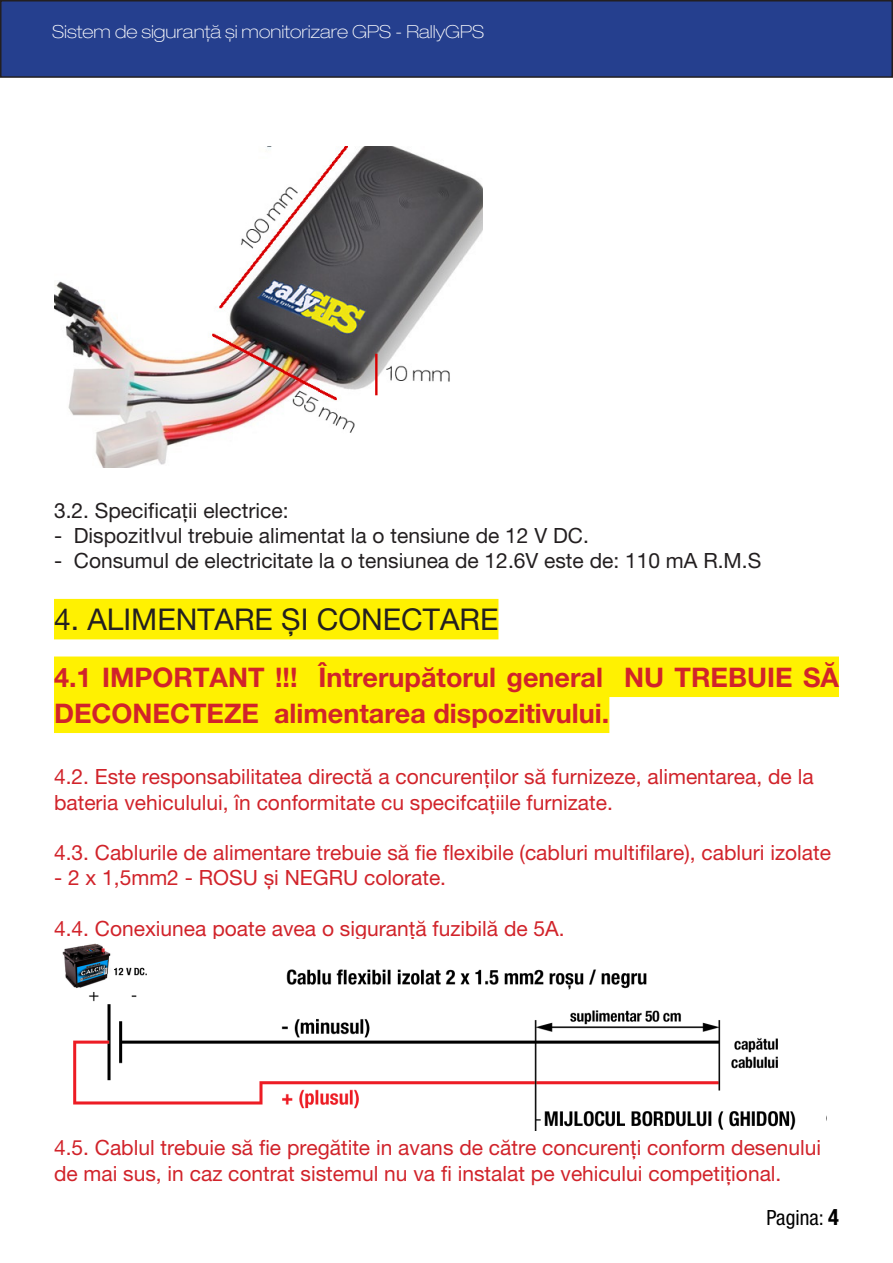
<style>
.page{position:relative;width:893px;height:1263px;background:#fff}
.page>*{position:absolute;margin:0;border:0;box-sizing:border-box;transform-origin:0 0}
.t1{font:30px "Helvetica Neue LT Pro";color:#231f20}
.t2{font:700 27px/36px "Helvetica Neue LT Pro";color:#d1232a}
.t3{font:21px/25.2px "Helvetica Neue LT Pro";color:#d1232a}
.t4{font:21px "Helvetica Neue LT Pro";color:#231f20}
.t5{font:condensed 21px "Helvetica Neue LT Pro";color:#000}
.t6{font:100 expanded 18px "Helvetica Neue LT Pro";color:#fff}
.s1{font-family:"Arial"}
.s2{font-weight:700;font-size:22.5px}
</style>
<div class="page">
<div style="left:1px;top:1px;width:891px;height:76px;background:#253f8e"></div>
<div style="left:0;top:0;width:893px;height:78px;border:2px solid #231f20"></div>
<div style="left:54px;top:599px;width:444px;height:40px;background:#fff101"></div>
<div style="left:54px;top:656px;width:785px;height:41px;background:#fff101"></div>
<div style="left:54px;top:692px;width:555px;height:41px;background:#fff101"></div>
<img style="left:54px;top:146px;width:428px;height:322px">
<img style="left:62px;top:943px;width:765px;height:187px">
<p class="t6" style="left:52px;top:21px;width:433px">Sistem de siguranță și monitorizare GPS - RallyGPS</p>
<p class="t4" style="left:54px;top:498px;width:236px">3.2. Specificații electrice:</p>
<p class="t4" style="left:54px;top:523px;width:536px">- Dispozit<span class="s1">I</span>vul trebuie alimentat la o tensiune de 12 V DC.</p>
<p class="t4" style="left:54px;top:548px;width:709px">- Consumul de electricitate la o tensiunea de 12.6V este de: 110 mA R.M.S</p>
<p class="t1" style="left:54px;top:601px;width:446px">4. ALIMENTARE ȘI CONECTARE</p>
<p class="t2" style="left:54px;top:659px;width:786px">4.1 IMPORTANT !!! Întrerupătorul general NU TREBUIE SĂ<br>DECONECTEZE alimentarea dispozitivului.</p>
<p class="t3" style="left:54px;top:764px;width:761px">4.2. Este responsabilitatea directă a concurenților să furnizeze, alimentarea, de la bateria vehiculului, în conformitate cu specifcațiile furnizate.</p>
<p class="t3" style="left:54px;top:840px;width:779px">4.3. Cablurile de alimentare trebuie să fie flexibile (cabluri multifilare), cabluri izolate</p>
<p class="t3" style="left:54px;top:865px;width:394px">- 2 x 1,5mm2 - ROSU și NEGRU colorate.</p>
<p class="t3" style="left:54px;top:915px;width:512px">4.4. Conexiunea poate avea o siguranță fuzibilă de 5A.</p>
<p class="t3" style="left:54px;top:1135px;width:769px">4.5. Cablul trebuie să fie pregătite in avans de către concurenți conform desenului de mai sus, in caz contrat sistemul nu va fi instalat pe vehicului competițional.</p>
<p class="t5" style="left:767px;top:1205px;width:74px">Pagina: <span class="s2">4</span></p>
</div>
